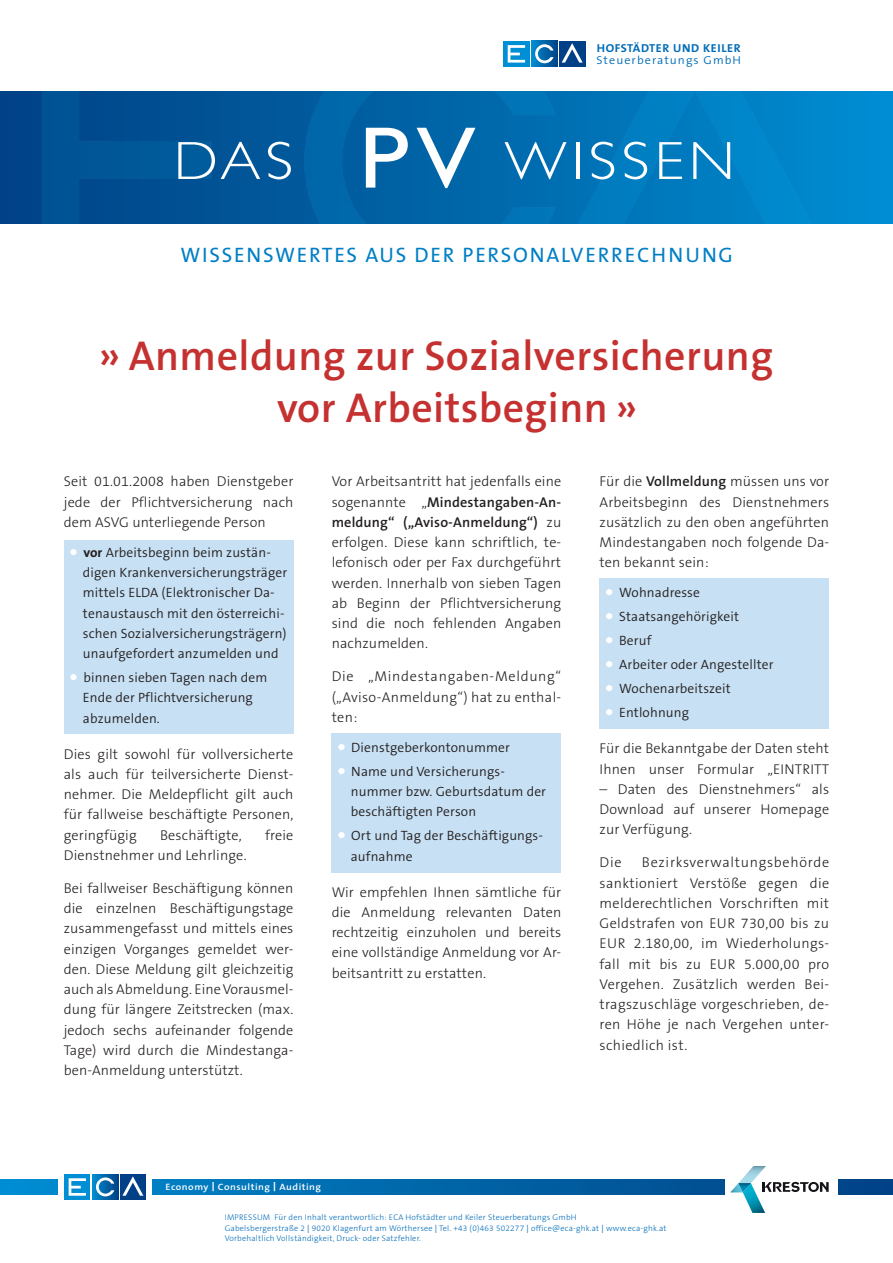
<style>
.page{position:relative;width:893px;height:1263px;background:#fff}
.page>*{position:absolute;margin:0;border:0;box-sizing:border-box;transform-origin:0 0}
.t1{font:87.75px "Gill Sans";color:#fff;scale:1.11 1}
.t2{font:300 54px "Gill Sans";letter-spacing:.08em;color:#fff;scale:1.11 1}
.t3{font:600 42px "The Sans B6";letter-spacing:.01em;color:#c53130}
.t4{font:21px "The Sans B5 Plain";letter-spacing:.085em;color:#007ec5}
.t5{font:300 14.25px/20.2px "The Sans B3";letter-spacing:.01em;color:#231f20;text-align:justify}
.t6{font:300 13.5px/20.2px "The Sans B4";letter-spacing:.01em;color:#231f20}
.t7{font:700 11.55px "The Sans B7";letter-spacing:.045em;color:#006cb7;scale:1.05 1}
.t8{font:300 11.55px "The Sans B4";letter-spacing:.09em;color:#006cb7;scale:1.05 1}
.t9{font:600 9.3px "The Sans B6";letter-spacing:.05em;color:#fff;scale:1.1 1}
.bodytext{font:300 8.25px "The Sans B3";letter-spacing:.025em;color:#006cb7}
.s1{font-family:"The Sans B9";font-weight:900;font-size:16.5px;color:#fff}
.s2{font-family:"The Sans B7";font-weight:700}
.s3{font-family:"The Sans B6";font-weight:600}
.s4{font-family:"The Sans B8";font-weight:800}
.s5{font-family:"The Sans B5 Plain";font-weight:400}
</style>
<div class="page">
<img style="left:0;top:91px;width:876px;height:132px">
<div style="left:64px;top:540px;width:229px;height:193px;background:#c7e0f3"></div>
<div style="left:332px;top:733px;width:229px;height:140px;background:#c7e0f3"></div>
<div style="left:600px;top:578px;width:229px;height:151px;background:#c7e0f3"></div>
<svg style="left:0;top:1180px;width:893px;height:14px;background:#06a"></svg>
<div style="left:58px;top:1173px;width:94px;height:27px;background:#fff"></div>
<div style="left:64px;top:1174px;width:26px;height:26px;background:#008fd5"></div>
<svg style="left:69px;top:1178px;width:17px;height:18px"></svg>
<svg style="left:92px;top:1174px;width:26px;height:26px"></svg>
<svg style="left:96px;top:1177px;width:18px;height:19px"></svg>
<div style="left:120px;top:1174px;width:26px;height:26px;background:#014086"></div>
<svg style="left:122px;top:1176px;width:21px;height:20px"></svg>
<div style="left:725px;top:1162px;width:112px;height:63px;background:#fff"></div>
<svg style="left:730px;top:1166px;width:99px;height:47px"></svg>
<div style="left:503px;top:41px;width:26px;height:26px;background:#008fd5"></div>
<svg style="left:508px;top:45px;width:17px;height:18px"></svg>
<svg style="left:531px;top:41px;width:26px;height:26px"></svg>
<svg style="left:535px;top:44px;width:18px;height:19px"></svg>
<div style="left:559px;top:41px;width:27px;height:26px;background:#014086"></div>
<svg style="left:562px;top:43px;width:21px;height:20px"></svg>
<p class="t2" style="left:174px;top:130px;width:109px">DAS</p>
<p class="t1" style="left:359px;top:108px;width:106px">PV</p>
<p class="t7" style="left:597px;top:42px;width:138px">HOFSTÄDTER UND KEILER</p>
<p class="t8" style="left:596px;top:54px;width:139px">Steuerberatungs GmbH</p>
<p class="t2" style="left:505px;top:130px;width:209px">WISSEN</p>
<p class="t4" style="left:180px;top:244px;width:554px">WISSENSWERTES AUS DER PERSONALVERRECHNUNG</p>
<p class="t3" style="left:98px;top:333px;width:676px">» Anmeldung zur Sozialversicherung</p>
<p class="t3" style="left:277px;top:386px;width:362px">vor Arbeitsbeginn »</p>
<p class="t5" style="left:64px;top:472px;width:231px">Seit 01.01.2008 haben Dienstgeber jede der Pflichtversicherung nach dem ASVG unterliegende Person</p>
<p class="t6" style="left:70px;top:543px;width:202px"><span class="s1">•</span> <span class="s2">vor</span> Arbeitsbeginn beim zustän-</p>
<p class="t6" style="left:83px;top:563px;width:206px">digen Krankenversicherungsträger mittels ELDA (Elektronischer Da&shy;tenaustausch mit den österreichi&shy;schen Sozialversicherungsträgern) unaufgefordert anzumelden und</p>
<p class="t6" style="left:70px;top:668px;width:199px"><span class="s1">•</span> binnen sieben Tagen nach dem</p>
<p class="t6" style="left:83px;top:688px;width:172px">Ende der Pflichtversicherung</p>
<p class="t6" style="left:83px;top:709px;width:78px">abzumelden.</p>
<p class="t5" style="left:64px;top:744px;width:231px">Dies gilt sowohl für vollversicherte als auch für teilversicherte Dienst&shy;nehmer. Die Meldepflicht gilt auch für fallweise beschäftigte Personen, geringfügig</p>
<p class="t5" style="left:160px;top:825px;width:83px">Beschäftigte,</p>
<p class="t5" style="left:265px;top:825px;width:30px">freie</p>
<p class="t5" style="left:64px;top:846px;width:184px">Dienstnehmer und Lehrlinge.</p>
<p class="t5" style="left:64px;top:879px;width:231px">Bei fallweiser Beschäftigung können die einzelnen Beschäftigungstage zusammengefasst und mittels eines einzigen Vorganges gemeldet wer&shy;den. Diese Meldung gilt gleichzeitig auch als Abmeldung. Eine Vorausmel&shy;dung für längere Zeitstrecken (max. jedoch sechs aufeinander folgende Tage) wird durch die Mindestanga&shy;ben-Anmeldung unterstützt.</p>
<p class="t5" style="left:332px;top:472px;width:231px">Vor Arbeitsantritt hat jedenfalls eine sogenannte „<span class="s3">Mindestangaben-An&shy;meldung“ („Aviso-Anmeldung“)</span> zu erfolgen. Diese kann schriftlich, te&shy;lefonisch oder per Fax durchgeführt werden. Innerhalb von sieben Tagen ab Beginn der Pflichtversicherung sind die noch fehlenden Angaben nachzumelden.</p>
<p class="t5" style="left:332px;top:667px;width:231px">Die „Mindestangaben-Meldung“ („Aviso-Anmeldung“) hat zu enthal&shy;ten:</p>
<p class="t6" style="left:338px;top:738px;width:173px"><span class="s1">•</span> Dienstgeberkontonummer</p>
<p class="t6" style="left:338px;top:762px;width:168px"><span class="s1">•</span> Name und Versicherungs-</p>
<p class="t6" style="left:351px;top:782px;width:197px">nummer bzw. Geburtsdatum der beschäftigten Person</p>
<p class="t6" style="left:338px;top:826px;width:206px"><span class="s1">•</span> Ort und Tag der Beschäftigungs-</p>
<p class="t6" style="left:351px;top:847px;width:63px">aufnahme</p>
<p class="t5" style="left:332px;top:882px;width:231px">Wir empfehlen Ihnen sämtliche für die Anmeldung relevanten Daten rechtzeitig einzuholen und bereits eine vollständige Anmeldung vor Ar&shy;beitsantritt zu erstatten.</p>
<p class="t5" style="left:600px;top:472px;width:231px">Für die <span class="s3">Vollmeldung</span> müssen uns vor Arbeitsbeginn des Dienstnehmers zusätzlich zu den oben angeführten Mindestangaben noch folgende Da&shy;ten bekannt sein:</p>
<p class="t6" style="left:606px;top:583px;width:96px"><span class="s1">•</span> Wohnadresse</p>
<p class="t6" style="left:606px;top:607px;width:135px"><span class="s1">•</span> Staatsangehörigkeit</p>
<p class="t6" style="left:606px;top:631px;width:47px"><span class="s1">•</span> Beruf</p>
<p class="t6" style="left:606px;top:655px;width:169px"><span class="s1">•</span> Arbeiter oder Angestellter</p>
<p class="t6" style="left:606px;top:679px;width:126px"><span class="s1">•</span> Wochenarbeitszeit</p>
<p class="t6" style="left:606px;top:703px;width:85px"><span class="s1">•</span> Entlohnung</p>
<p class="t5" style="left:600px;top:739px;width:231px">Für die Bekanntgabe der Daten steht<br>Ihnen unser Formular „EINTRITT</p>
<p class="t5" style="left:600px;top:780px;width:231px">– Daten des Dienstnehmers“ als Download auf unserer Homepage zur Verfügung.</p>
<p class="t5" style="left:600px;top:853px;width:24px">Die</p>
<p class="t5" style="left:600px;top:853px;width:231px;text-indent:42px">Bezirksverwaltungsbehörde sanktioniert Verstöße gegen die melderechtlichen Vorschriften mit Geldstrafen von EUR 730,00 bis zu EUR 2.180,00, im Wiederholungs&shy;fall mit bis zu EUR 5.000,00 pro Vergehen. Zusätzlich werden Bei&shy;tragszuschläge vorgeschrieben, de&shy;ren Höhe je nach Vergehen unter&shy;schiedlich ist.</p>
<p class="t9" style="left:166px;top:1182px;width:143px">Economy <span class="s4">|</span> Consulting <span class="s4">|</span> Auditing</p>
<p class="bodytext" style="left:225px;top:1213px;width:353px">IMPRESSUM Für den Inhalt verantwortlich: ECA Hofstädter und Keiler Steuerberatungs GmbH</p>
<p class="bodytext" style="left:225px;top:1223px;width:443px">Gabelsbergerstraße 2 <span class="s5">|</span> 9020 Klagenfurt am Wörthersee <span class="s5">|</span> Tel. +43 (0)463 502277 <span class="s5">|</span> office@eca-ghk.at <span class="s5">|</span> www.eca-ghk.at</p>
<p class="bodytext" style="left:225px;top:1234px;width:198px">Vorbehaltlich Vollständigkeit, Druck- oder Satzfehler.</p>
</div>
